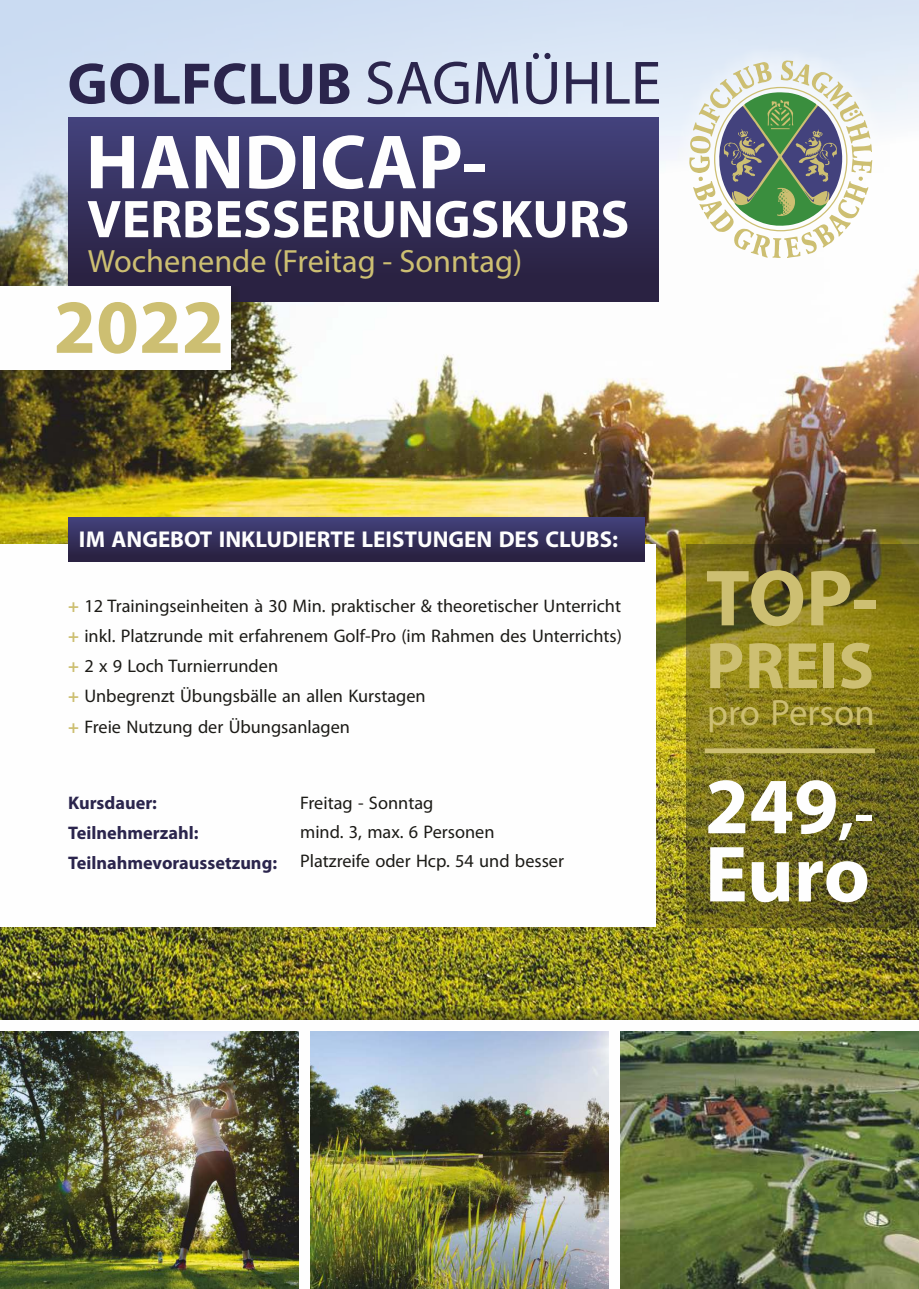
<style>
.page{position:relative;width:919px;height:1289px;background:#fff}
.page>*{position:absolute;margin:0;border:0;box-sizing:border-box;transform-origin:0 0}
.t1{font:700 80.25px/68.1px "Myriad Pro";color:#fefefe}
.t2{font:700 80.25px "Myriad Pro";color:#cdbf72}
.t3{font:700 77.4px "Myriad Pro";color:#fefefe}
.t4{font:700 76.95px "Myriad Pro";color:#cdbf72}
.t5{font:700 66.15px "Myriad Pro";color:#cdbf72}
.t6{font:700 59.1px "Myriad Pro";color:#2b254d}
.t7{font:700 53.4px "Myriad Pro";color:#fefefe}
.t8{font:36.75px "Myriad Pro";color:#cdbf72}
.t9{font:32.25px "Myriad Pro";color:#cdbf72}
.t10{font:700 22.95px "Myriad Pro";color:#fefefe}
.t11{font:18.3px/30.2px "Myriad Pro";color:#1c1b17}
.t12{font:700 18.3px/30.2px "Myriad Pro";color:#2b254d}
.s1{font-weight:400;font-size:61.65px}
.s2{font-weight:700;color:#cdbf72}
.s3{font-size:59.25px}
</style>
<div class="page">
<img style="left:0;top:447px;width:918px;height:560px">
<img style="left:0;top:0;width:918px;height:447px">
<div style="left:69px;top:118px;width:589px;height:183px;background:linear-gradient(to bottom,#43417c,#271e3b)"></div>
<div style="left:0;top:1007px;width:918px;height:281px;background:#1c1b17;opacity:.39"></div>
<div style="left:0;top:1020px;width:918px;height:268px;background:#fefefe"></div>
<div style="left:0;top:544px;width:655px;height:382px;background:#fefefe"></div>
<div style="left:675px;top:47px;width:210px;height:225px;background:#fefefe;opacity:.98"></div>
<svg style="left:689px;top:60px;width:183px;height:198px"></svg>
<div style="left:686px;top:544px;width:232px;height:384px;background:#1c1b17;opacity:.35"></div>
<div style="left:704px;top:748px;width:170px;height:5px;background:#cdbf72"></div>
<img style="left:0;top:1031px;width:298px;height:257px">
<img style="left:310px;top:1031px;width:298px;height:257px">
<img style="left:620px;top:1031px;width:298px;height:257px">
<div style="left:1px;top:286px;width:239px;height:93px;background:#1c1b17;opacity:.29"></div>
<div style="left:0;top:286px;width:230px;height:84px;background:#fefefe"></div>
<div style="left:69px;top:517px;width:575px;height:45px;background:linear-gradient(to bottom,#43427d,#271e3b)"></div>
<h3 class="t6" style="left:67px;top:59px;width:595px">GOLFCLUB <span class="s1">SAGMÜHLE</span></h3>
<h2 class="t3" style="left:86px;top:130px;width:402px">HANDICAP-</h2>
<h3 class="t7" style="left:87px;top:197px;width:543px">VERBESSERUNGSKURS</h3>
<h3 class="t9" style="left:88px;top:248px;width:436px">Wochenende (Freitag - Sonntag)</h3>
<h3 class="t4" style="left:53px;top:295px;width:172px">2022</h3>
<p class="t10" style="left:79px;top:530px;width:540px">IM ANGEBOT INKLUDIERTE LEISTUNGEN DES CLUBS:</p>
<p class="t11" style="left:68px;top:592px;width:555px"><span class="s2">+</span> 12 Trainingseinheiten à 30 Min. praktischer &amp; theoretischer Unterricht <span class="s2">+</span> inkl. Platzrunde mit erfahrenem Golf-Pro (im Rahmen des Unterrichts) <span class="s2">+</span> 2 x 9 Loch Turnierrunden<br><span class="s2">+</span> Unbegrenzt Übungsbälle an allen Kurstagen<br><span class="s2">+</span> Freie Nutzung der Übungsanlagen</p>
<p class="t12" style="left:68px;top:789px;width:210px">Kursdauer:<br>Teilnehmerzahl:<br>Teilnahmevoraussetzung:</p>
<p class="t11" style="left:300px;top:789px;width:265px;line-height:29.2px">Freitag - Sonntag<br>mind. 3, max. 6 Personen<br>Platzreife oder Hcp. 54 und besser</p>
<h1 class="t2" style="left:705px;top:565px;width:173px">TOP-</h1>
<h3 class="t5" style="left:705px;top:638px;width:170px">PREIS</h3>
<h3 class="t8" style="left:707px;top:697px;width:169px">pro Person</h3>
<h1 class="t1" style="left:704px;top:779px;width:170px">249<span class="s3">,-<br></span>Euro</h1>
</div>
